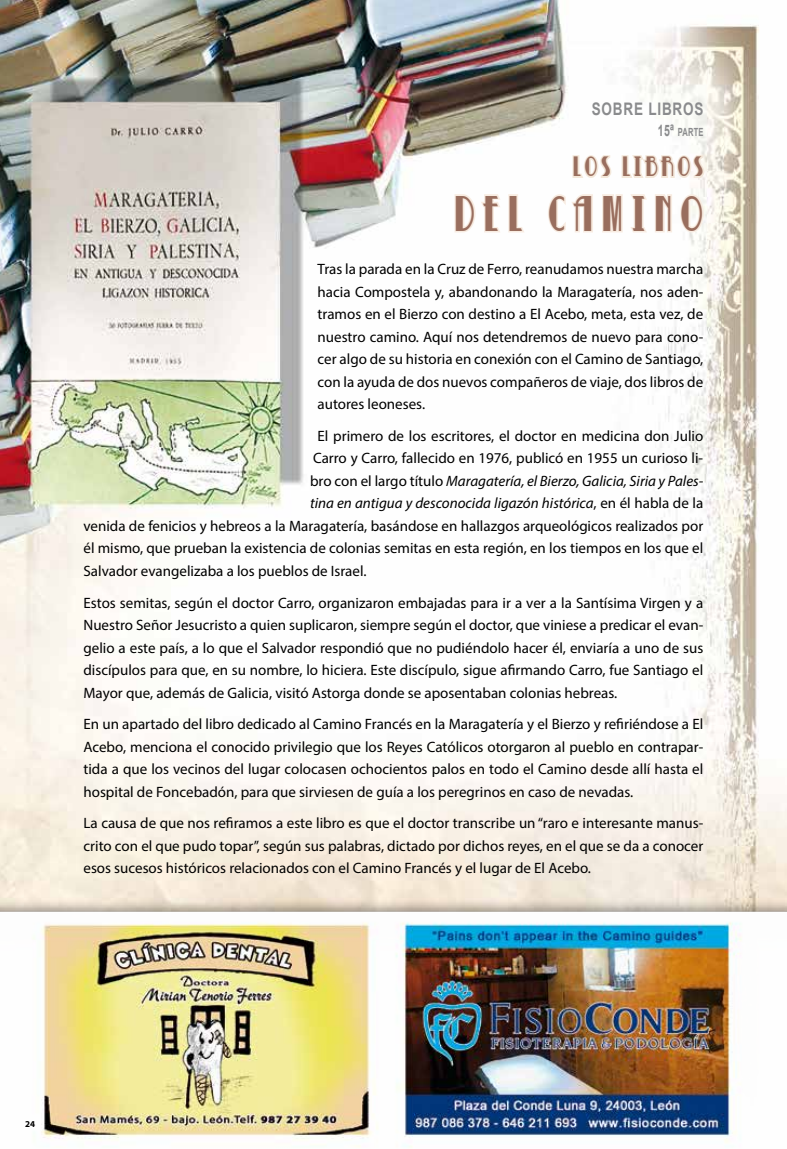
<style>
.page{position:relative;width:787px;height:1149px;background:#fff}
.page>*{position:absolute;margin:0;border:0;box-sizing:border-box;transform-origin:0 0}
.t1{font:43.8px "Betty Noir";letter-spacing:.21em;color:#996e5e;scale:.85 1}
.t2{font:24.6px "Betty Noir";letter-spacing:.15em;color:#996e5e;scale:.85 1}
.t3{font:700 17.25px "Arial";letter-spacing:.06em;color:#8a8b8d;scale:.78 1}
.t4{font:15px/22.5px "Myriad Pro";color:#000;text-align:justify}
.t5{font:italic 15px "Myriad Pro";color:#000}
.t6{font:700 11.25px "Arial";letter-spacing:.03em;color:#8a8b8d;scale:.67 1}
.t7{font:700 9px "Myriad Pro";color:#000}
.s1{font-size:15.75px}
.s2{font-style:normal}
</style>
<div class="page">
<img style="left:0;top:0;width:787px;height:889px">
<svg style="left:453px;top:193px;width:74px;height:41px"></svg>
<svg style="left:546px;top:138px;width:159px;height:111px"></svg>
<img style="left:0;top:889px;width:787px;height:259px">
<svg style="left:21px;top:1109px;width:17px;height:21px"></svg>
<p class="t3" style="left:591px;top:97px;width:145px">SOBRE LIBROS</p>
<p class="t6" style="left:658px;top:124px;width:69px"><span class="s1">15ª</span> PARTE</p>
<h2 class="t2" style="left:573px;top:155px;width:155px">LOS LIBROS</h2>
<h1 class="t1" style="left:454px;top:193px;width:295px">DEL CAMINO</h1>
<p class="t4" style="left:317px;top:258px;width:387px">Tras la parada en la Cruz de Ferro, reanudamos nuestra marcha hacia Compostela y, abandonando la Maragatería, nos aden&shy;tramos en el Bierzo con destino a El Acebo, meta, esta vez, de nuestro camino. Aquí nos detendremos de nuevo para cono&shy;cer algo de su historia en conexión con el Camino de Santiago, con la ayuda de dos nuevos compañeros de viaje, dos libros de autores leoneses.</p>
<p class="t4" style="left:317px;top:424px;width:387px">El primero de los escritores, el doctor en medicina don Julio</p>
<p class="t4" style="left:313px;top:447px;width:391px">Carro y Carro, fallecido en 1976, publicó en 1955 un curioso li-</p>
<p class="t5" style="left:310px;top:471px;width:394px"><span class="s2">bro con el largo título</span> Maragatería, el Bierzo, Galicia, Siria y Pales-</p>
<p class="t5" style="left:310px;top:494px;width:395px">tina en antigua y desconocida ligazón histórica<span class="s2">, en él habla de la</span></p>
<p class="t4" style="left:83px;top:514px;width:621px">venida de fenicios y hebreos a la Maragatería, basándose en hallazgos arqueológicos realizados por</p>
<p class="t4" style="left:83px;top:537px;width:621px">él mismo, que prueban la existencia de colonias semitas en esta región, en los tiempos en los que el</p>
<p class="t4" style="left:83px;top:559px;width:284px">Salvador evangelizaba a los pueblos de Israel.</p>
<p class="t4" style="left:83px;top:591px;width:621px">Estos semitas, según el doctor Carro, organizaron embajadas para ir a ver a la Santísima Virgen y a Nuestro Señor Jesucristo a quien suplicaron, siempre según el doctor, que viniese a predicar el evan&shy;gelio a este país, a lo que el Salvador respondió que no pudiéndolo hacer él, enviaría a uno de sus discípulos para que, en su nombre, lo hiciera. Este discípulo, sigue afirmando Carro, fue Santiago el Mayor que, además de Galicia, visitó Astorga donde se aposentaban colonias hebreas.</p>
<p class="t4" style="left:83px;top:712px;width:621px">En un apartado del libro dedicado al Camino Francés en la Maragatería y el Bierzo y refiriéndose a El Acebo, menciona el conocido privilegio que los Reyes Católicos otorgaron al pueblo en contrapar&shy;tida a que los vecinos del lugar colocasen ochocientos palos en todo el Camino desde allí hasta el hospital de Foncebadón, para que sirviesen de guía a los peregrinos en caso de nevadas.</p>
<p class="t4" style="left:83px;top:811px;width:621px">La causa de que nos refiramos a este libro es que el doctor transcribe un “raro e interesante manus&shy;crito con el que pudo topar”, según sus palabras, dictado por dichos reyes, en el que se da a conocer esos sucesos históricos relacionados con el Camino Francés y el lugar de El Acebo.</p>
<p class="t7" style="left:25px;top:1117px;width:11px">24</p>
</div>
